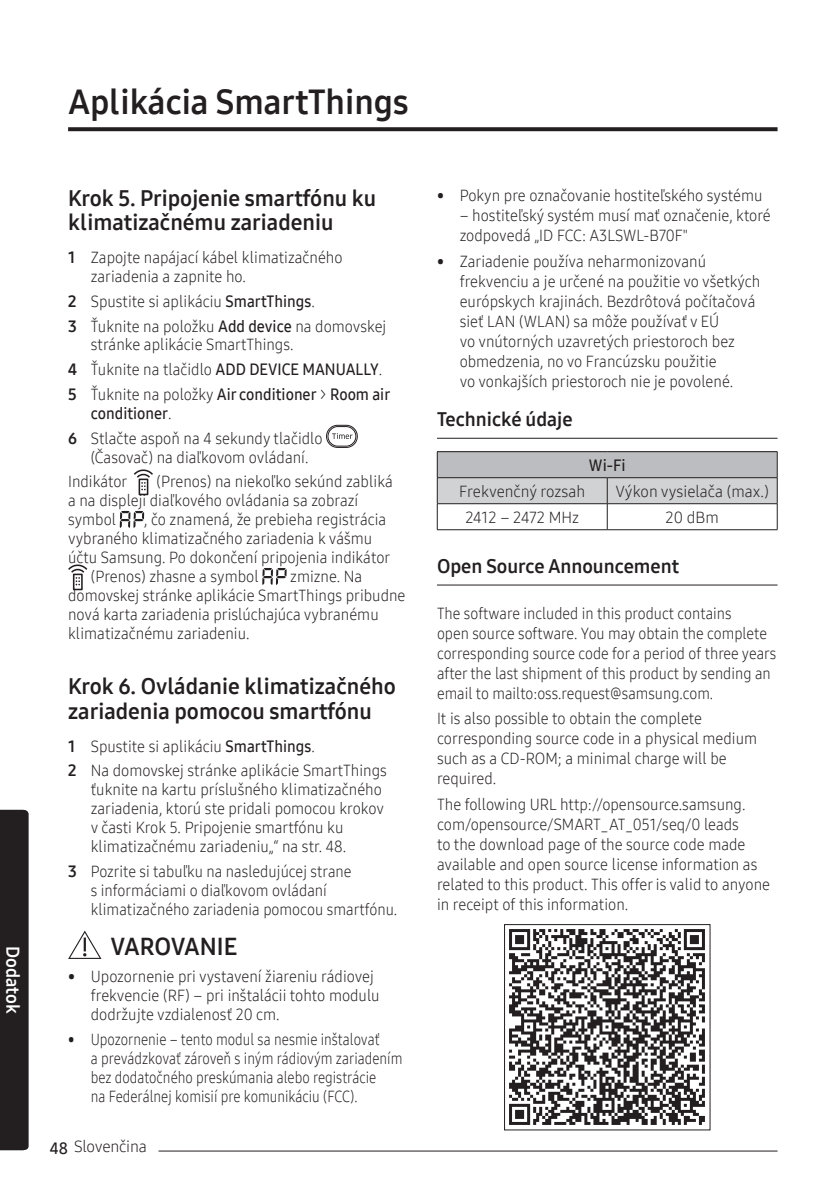
<style>
.page{position:relative;width:840px;height:1191px;background:#fff}
.page>*{position:absolute;margin:0;border:0;box-sizing:border-box;transform-origin:0 0}
.t1{font:34px "Samsung One 700";color:#231f20}
.t2{font:24px "Samsung One 700";color:#231f20}
.t3{font:22px/24px "Samsung One 700";color:#231f20}
.t4{font:19.2px "Samsung One 700";color:#231f20}
.t5{font:18px "Samsung One 700";color:#fff}
.t6{font:16px/20px "Samsung One 300";color:#231f20;scale:.95 1}
.t7{font:16px/20px "Samsung One 300";color:#231f20;scale:.92 1}
.t8{font:16px/19px "Samsung One 300";color:#231f20;scale:.86 1}
.t9{font:16px/19px "Samsung One 300";color:#231f20;scale:.93 1}
.t10{font:16px "Samsung One 300";color:#231f20}
.t11{font:16px/19px "Samsung One 600";color:#231f20;scale:.95 1}
.t12{font:16px "Samsung One 600";color:#231f20}
.s1{font-family:"Samsung One 700"}
.s2{font-family:"Samsung One 600"}
.s3{font-family:"Samsung One 300"}
</style>
<div class="page">
<svg style="left:68px;top:127px;width:709px;height:4px;background:#2f2b2c"></svg>
<hr style="left:74px;top:1150px;width:703px;height:1px;background:#231f20">
<div style="left:74px;top:1144px;width:84px;height:8px;background:#fff"></div>
<div style="left:0;top:810px;width:28px;height:340px;background:#231f20"></div>
<svg style="left:326px;top:425px;width:31px;height:23px"></svg>
<div style="left:328px;top:426px;width:28px;height:20px;border:1px solid #231f20;border-radius:10px"></div>
<svg style="left:332px;top:433px;width:20px;height:6px"></svg>
<div style="left:138px;top:478px;width:10px;height:17px;border:2px solid #231f20"></div>
<svg style="left:134px;top:469px;width:19px;height:21px"></svg>
<svg style="left:120px;top:511px;width:24px;height:17px"></svg>
<div style="left:73px;top:573px;width:10px;height:17px;border:2px solid #231f20"></div>
<svg style="left:68px;top:564px;width:19px;height:21px"></svg>
<svg style="left:262px;top:568px;width:24px;height:17px"></svg>
<svg style="left:68px;top:930px;width:33px;height:29px"></svg>
<hr style="left:437px;top:438px;width:340px;height:1px;background:#231f20">
<hr style="left:437px;top:584px;width:340px;height:1px;background:#231f20">
<hr style="left:437px;top:451px;width:170px;height:1px;background:#231f20">
<hr style="left:607px;top:451px;width:170px;height:1px;background:#231f20">
<svg style="left:436px;top:452px;width:341px;height:77px"></svg>
<hr style="left:437px;top:529px;width:170px;height:1px;background:#231f20">
<hr style="left:607px;top:529px;width:170px;height:1px;background:#231f20">
<img style="left:509px;top:929px;width:196px;height:196px">
<div style="left:504px;top:924px;width:205px;height:206px;border:1px solid #231f20"></div>
<p class="t5" style="left:25px;top:946px;width:69px;rotate:90deg">Dodatok</p>
<h1 class="t1" style="left:68px;top:79px;width:342px">Aplikácia SmartThings</h1>
<h3 class="t3" style="left:68px;top:186px;width:309px">Krok 5. Pripojenie smartfónu ku klimatizačnému zariadeniu</h3>
<p class="t6" style="left:91px;top:248px;width:266px;line-height:19px;text-indent:-23px"><span class="s1">1</span> Zapojte napájací kábel klimatizačného zariadenia a zapnite ho.</p>
<p class="t6" style="left:68px;top:289px;width:336px;line-height:24.6px"><span class="s1">2</span> Spustite si aplikáciu <span class="s2">SmartThings</span>.<br><span class="s1">3</span> Ťuknite na položku <span class="s2">Add device</span> na domovskej</p>
<p class="t6" style="left:68px;top:332px;width:332px;line-height:24.6px;text-indent:23px">stránke aplikácie SmartThings.<br><span class="s1">4</span> Ťuknite na tlačidlo <span class="s2">ADD DEVICE MANUALLY</span>.</p>
<p class="t11" style="left:91px;top:384px;width:316px;text-indent:-23px"><span class="s1">5</span> <span class="s3">Ťuknite na položky</span> Air conditioner <span class="s3">&gt;</span> Room air conditioner<span class="s3">.</span></p>
<p class="t6" style="left:68px;top:428px;width:269px;line-height:19px;text-align:center"><span class="s1">6</span> Stlačte aspoň na 4 sekundy tlačidlo (Časovač) na diaľkovom ovládaní.</p>
<p class="t6" style="left:68px;top:471px;width:64px">Indikátor</p>
<p class="t6" style="left:68px;top:472px;width:343px;line-height:19px;text-indent:88px">(Prenos) na niekoľko sekúnd zabliká a na displeji diaľkového ovládania sa zobrazí symbol</p>
<p class="t6" style="left:144px;top:509px;width:256px">, čo znamená, že prebieha registrácia</p>
<p class="t6" style="left:68px;top:528px;width:321px">vybraného klimatizačného zariadenia k vášmu</p>
<p class="t6" style="left:68px;top:547px;width:340px">účtu Samsung. Po dokončení pripojenia indikátor</p>
<p class="t6" style="left:91px;top:566px;width:178px">(Prenos) zhasne a symbol</p>
<p class="t6" style="left:68px;top:567px;width:356px;line-height:19px;text-indent:222px">zmizne. Na domovskej stránke aplikácie SmartThings pribudne nová karta zariadenia prislúchajúca vybranému klimatizačnému zariadeniu.</p>
<h3 class="t3" style="left:68px;top:674px;width:329px">Krok 6. Ovládanie klimatizačného zariadenia pomocou smartfónu</h3>
<p class="t6" style="left:68px;top:733px;width:337px;line-height:24.6px"><span class="s1">1</span> Spustite si aplikáciu <span class="s2">SmartThings</span>.<br><span class="s1">2</span> Na domovskej stránke aplikácie SmartThings</p>
<p class="t6" style="left:91px;top:780px;width:310px;line-height:19px">ťuknite na kartu príslušného klimatizačného zariadenia, ktorú ste pridali pomocou krokov v časti Krok 5. Pripojenie smartfónu ku klimatizačnému zariadeniu„“ na str. 48.</p>
<p class="t9" style="left:91px;top:861px;width:331px;text-indent:-23px"><span class="s1">3</span> Pozrite si tabuľku na nasledujúcej strane<br>s informáciami o diaľkovom ovládaní klimatizačného zariadenia pomocou smartfónu.</p>
<h2 class="t2" style="left:110px;top:930px;width:128px">VAROVANIE</h2>
<p class="t6" style="left:91px;top:967px;width:305px;line-height:19px;text-indent:-23px">• Upozornenie pri vystavení žiareniu rádiovej frekvencie (RF) – pri inštalácii tohto modulu dodržujte vzdialenosť 20 cm.</p>
<p class="t8" style="left:91px;top:1029px;width:364px;text-indent:-23px">• Upozornenie – tento modul sa nesmie inštalovať<br>a prevádzkovať zároveň s iným rádiovým zariadením bez dodatočného preskúmania alebo registrácie<br>na Federálnej komisií pre komunikáciu (FCC).</p>
<p class="t10" style="left:50px;top:1136px;width:98px"><span class="s2">48</span> Slovenčina</p>
<p class="t6" style="left:437px;top:185px;width:344px">• Pokyn pre označovanie hostiteľského systému</p>
<p class="t6" style="left:459px;top:205px;width:329px">– hostiteľský systém musí mať označenie, ktoré zodpovedá „ID FCC: A3LSWL-B70F"</p>
<p class="t6" style="left:459px;top:251px;width:318px;text-indent:-23px">• Zariadenie používa neharmonizovanú frekvenciu a je určené na použitie vo všetkých európskych krajinách. Bezdrôtová počítačová sieť LAN (WLAN) sa môže používať v EÚ<br>vo vnútorných uzavretých priestoroch bez obmedzenia, no vo Francúzsku použitie<br>vo vonkajších priestoroch nie je povolené.</p>
<p class="t4" style="left:437px;top:407px;width:137px">Technické údaje</p>
<p class="t12" style="left:588px;top:454px;width:38px">Wi-Fi</p>
<p class="t10" style="left:459px;top:480px;width:127px">Frekvenčný rozsah</p>
<p class="t10" style="left:615px;top:480px;width:155px">Výkon vysielača (max.)</p>
<p class="t10" style="left:465px;top:506px;width:115px">2412 – 2472 MHz</p>
<p class="t10" style="left:665px;top:506px;width:55px">20 dBm</p>
<p class="t4" style="left:437px;top:553px;width:243px">Open Source Announcement</p>
<p class="t7" style="left:437px;top:603px;width:370px">The software included in this product contains<br>open source software. You may obtain the complete corresponding source code for a period of three years after the last shipment of this product by sending an email to mailto:oss.request@samsung.com.</p>
<p class="t6" style="left:437px;top:708px;width:338px">It is also possible to obtain the complete corresponding source code in a physical medium such as a CD-ROM; a minimal charge will be required.</p>
<p class="t6" style="left:437px;top:794px;width:352px">The following URL http://opensource.samsung. com/opensource/SMART_AT_051/seq/0 leads<br>to the download page of the source code made available and open source license information as related to this product. This offer is valid to anyone in receipt of this information.</p>
</div>
